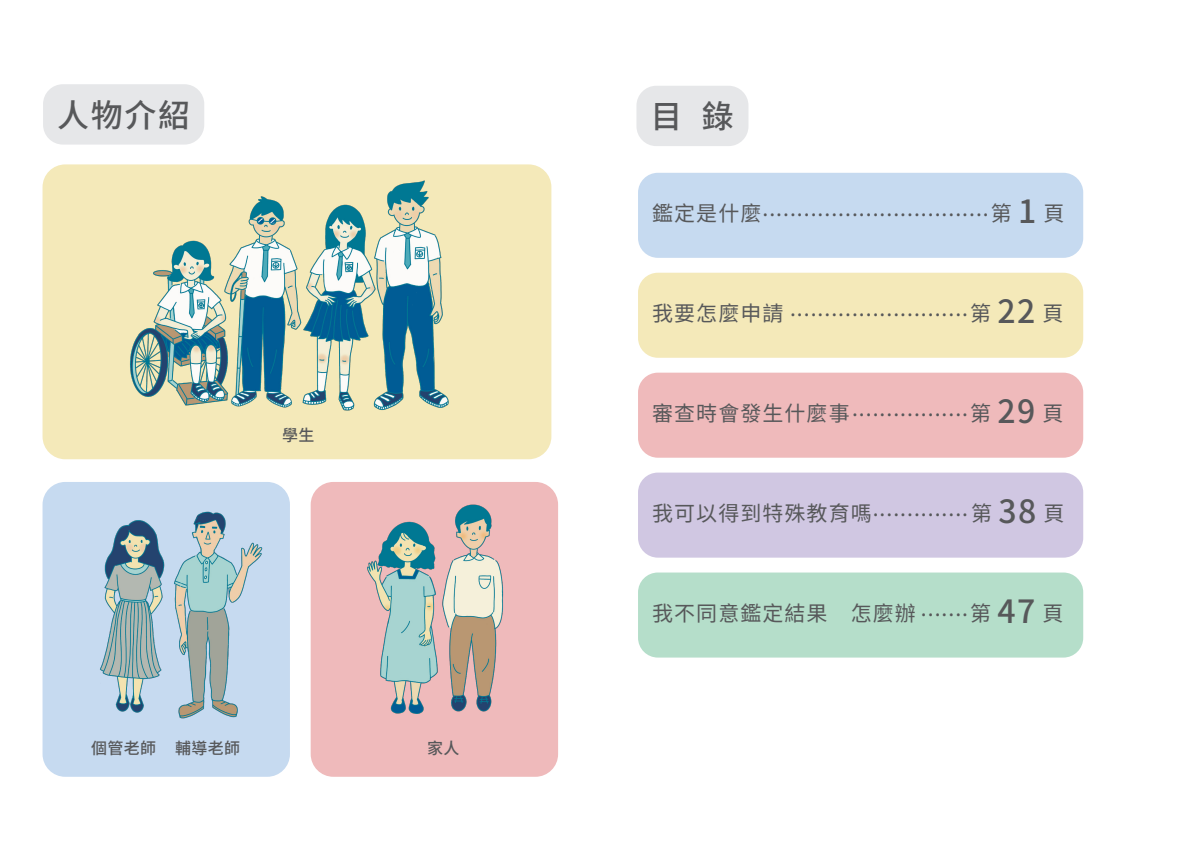
<style>
.page{position:relative;width:1191px;height:842px;background:#fff}
.page>*{position:absolute;margin:0;border:0;box-sizing:border-box;transform-origin:0 0}
.大標_灰{font:500 32px "Noto Sans CJ Ktc";color:#57585a}
.目錄{font:21px "Noto Sans CJ Ktc";letter-spacing:.05em;color:#57585a}
.t1{font:500 16px "Noto Sans CJ Ktc";letter-spacing:.025em;color:#57585a}
.s1{font-weight:500;font-size:32px}
</style>
<div class="page">
<div style="left:43px;top:164px;width:508px;height:295px;background:#f4e9b9;border-radius:23px"></div>
<div style="left:43px;top:482px;width:247px;height:295px;background:#c6daf0;border-radius:23px"></div>
<div style="left:311px;top:482px;width:247px;height:295px;background:#efbabb;border-radius:23px"></div>
<div style="left:43px;top:84px;width:161px;height:61px;background:#e6e7e9;border-radius:20px"></div>
<img style="left:100px;top:511px;width:163px;height:208px">
<img style="left:367px;top:505px;width:137px;height:209px">
<img style="left:130px;top:180px;width:319px;height:231px">
<div style="left:638px;top:173px;width:445px;height:85px;background:#c6daf0;border-radius:20px"></div>
<div style="left:638px;top:273px;width:445px;height:85px;background:#f4e9b9;border-radius:20px"></div>
<div style="left:638px;top:373px;width:445px;height:85px;background:#efbabb;border-radius:20px"></div>
<div style="left:638px;top:473px;width:445px;height:85px;background:#d0c7e2;border-radius:20px"></div>
<div style="left:638px;top:572px;width:445px;height:85px;background:#b5deca;border-radius:20px"></div>
<div style="left:636px;top:86px;width:112px;height:60px;background:#e6e7e9;border-radius:20px"></div>
<p class="大標_灰" style="left:57px;top:97px;width:134px">人物介紹</p>
<p class="t1" style="left:282px;top:426px;width:34px">學生</p>
<p class="t1" style="left:91px;top:739px;width:67px">個管老師</p>
<p class="t1" style="left:175px;top:739px;width:67px">輔導老師</p>
<p class="t1" style="left:427px;top:739px;width:34px">家人</p>
<p class="大標_灰" style="left:650px;top:98px;width:85px">目 錄</p>
<p class="目錄" style="left:652px;top:196px;width:414px">鑑定是什麼.................................第 <span class="s1">1</span> 頁</p>
<p class="目錄" style="left:652px;top:296px;width:412px">我要怎麼申請...........................第 <span class="s1">22</span> 頁</p>
<p class="目錄" style="left:652px;top:396px;width:412px">審查時會發生什麼事..................第 <span class="s1">29</span> 頁</p>
<p class="目錄" style="left:652px;top:496px;width:413px">我可以得到特殊教育嗎..............第 <span class="s1">38</span> 頁</p>
<p class="目錄" style="left:652px;top:601px;width:412px">我不同意鑑定結果　怎麼辦........第 <span class="s1">47</span> 頁</p>
</div>
